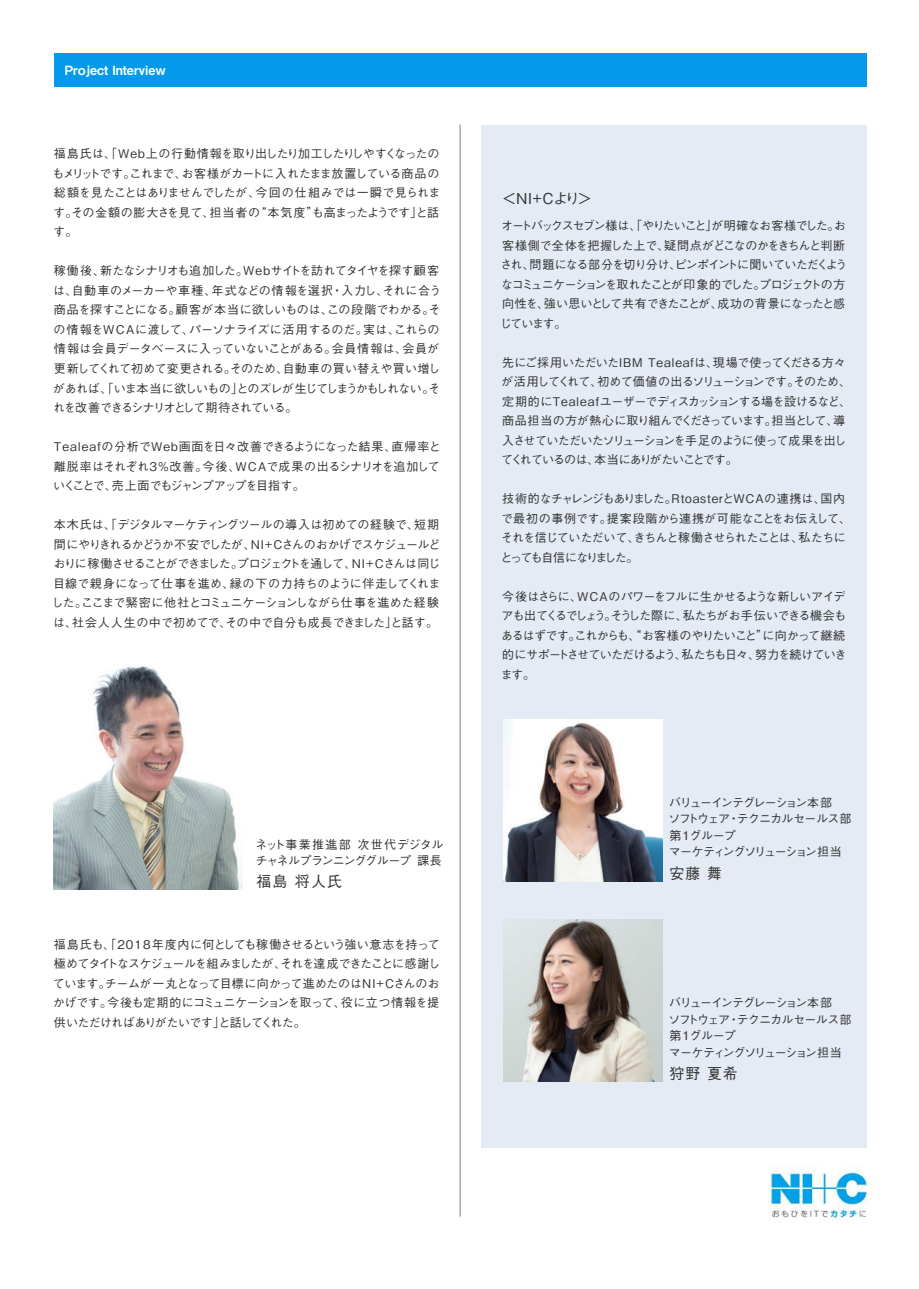
<style>
.page{position:relative;width:919px;height:1289px;background:#fff}
.page>*{position:absolute;margin:0;border:0;box-sizing:border-box;transform-origin:0 0}
.t1{font:500 15px "Gothic BBB Pro";letter-spacing:.055em;color:#333}
.t2{font:12.75px "Midashi Go Pro MB31";color:#fff}
.t3{font:500 12px/19.5px "Gothic BBB Pro";letter-spacing:-.055em;color:#333;text-align:justify}
.t4{font:500 12px/19.5px "Gothic BBB Pro";letter-spacing:-.03em;color:#333}
.t5{font:500 12px/19.5px "Gothic BBB Pro";letter-spacing:-.075em;color:#333}
.t6{font:500 12px/16.5px "Gothic BBB Pro";letter-spacing:-.095em;color:#333}
</style>
<div class="page">
<img style="left:768px;top:1164px;width:105px;height:59px">
<div style="left:481px;top:125px;width:384px;height:1022px;background:#e4ebf4"></div>
<div style="left:54px;top:53px;width:811px;height:33px;background:#0499eb"></div>
<hr style="left:459px;top:125px;width:1px;height:1091px;background:#7f7f7f">
<img style="left:503px;top:719px;width:159px;height:162px">
<img style="left:503px;top:919px;width:159px;height:162px">
<img style="left:54px;top:666px;width:188px;height:223px">
<p class="t2" style="left:64px;top:60px;width:103px">Project Interview</p>
<p class="t3" style="left:52px;top:143px;width:389px">福島氏は、「Web上の行動情報を取り出したり加工したりしやすくなったのもメリットです。これまで、お客様がカートに入れたまま放置している商品の総額を見たことはありませんでしたが、今回の仕組みでは一瞬で見られます。その金額の膨大さを見て、担当者の“本気度”も高まったようです」と話す。</p>
<p class="t4" style="left:53px;top:260px;width:389px">稼働後、新たなシナリオも追加した。Webサイトを訪れてタイヤを探す顧客は、自動車のメーカーや車種、年式などの情報を選択・入力し、それに合う商品を探すことになる。顧客が本当に欲しいものは、この段階でわかる。その情報をWCAに渡して、パーソナライズに活用するのだ。実は、これらの情報は会員データベースに入っていないことがある。会員情報は、会員が更新してくれて初めて変更される。そのため、自動車の買い替えや買い増しがあれば、「いま本当に欲しいもの」とのズレが生じてしまうかもしれない。それを改善できるシナリオとして期待されている。</p>
<p class="t3" style="left:53px;top:435px;width:389px">Tealeafの分析でWeb画面を日々改善できるようになった結果、直帰率と離脱率はそれぞれ3％改善。今後、WCAで成果の出るシナリオを追加していくことで、売上面でもジャンプアップを目指す。</p>
<p class="t3" style="left:51px;top:513px;width:390px;text-align:left">本木氏は、「デジタルマーケティングツールの導入は初めての経験で、短期間にやりきれるかどうか不安でしたが、NI+Cさんのおかげでスケジュールどおりに稼働させることができました。プロジェクトを通して、N I+Cさんは同じ目線で親身になって仕事を進め、縁の下の力持ちのように伴走してくれました。ここまで緊密に他社とコミュニケーションしながら仕事を進めた経験は、社会人人生の中で初めてで、その中で自分も成長できました」と話す。</p>
<p class="t3" style="left:255px;top:834px;width:189px;line-height:16.5px">ネット事業推進部 次世代デジタルチャネルプランニンググループ 課長</p>
<p class="t1" style="left:256px;top:869px;width:87px">福島 将人氏</p>
<p class="t3" style="left:53px;top:932px;width:388px">福島氏も、「2018年度内に何としても稼働させるという強い意志を持って極めてタイトなスケジュールを組みましたが、それを達成できたことに感謝しています。チームが一丸となって目標に向かって進めたのはNI+Cさんのおかげです。今後も定期的にコミュニケーションを取って、役に立つ情報を提供いただければありがたいです」と話してくれた。</p>
<p class="t1" style="left:501px;top:186px;width:92px">＜NI+Cより＞</p>
<p class="t5" style="left:500px;top:214px;width:348px">オートバックスセブン様は、「やりたいこと」が明確なお客様でした。お客様側で全体を把握した上で、疑問点がどこなのかをきちんと判断され、問題になる部分を切り分け、ピンポイントに聞いていただくようなコミュニケーションを取れたことが印象的でした。プロジェクトの方向性を、強い思いとして共有できたことが、成功の背景になったと感じています。</p>
<p class="t3" style="left:501px;top:351px;width:351px;text-align:left">先にご採用いただいたIBM Tealeafは、現場で使ってくださる方々が活用してくれて、初めて価値の出るソリューションです。そのため、定期的にTealeafユーザーでディスカッションする場を設けるなど、商品担当の方が熱心に取り組んでくださっています。担当として、導入させていただいたソリューションを手足のように使って成果を出してくれているのは、本当にありがたいことです。</p>
<p class="t3" style="left:500px;top:487px;width:352px;text-align:left">技術的なチャレンジもありました。RtoasterとWCAの連携は、国内で最初の事例です。提案段階から連携が可能なことをお伝えして、それを信じていただいて、きちんと稼働させられたことは、私たちにとっても自信になりました。</p>
<p class="t3" style="left:500px;top:585px;width:347px">今後はさらに、WCAのパワーをフルに生かせるような新しいアイデアも出てくるでしょう。そうした際に、私たちがお手伝いできる機会もあるはずです。これからも、“お客様のやりたいこと”に向かって継続的にサポートさせていただけるよう、私たちも日々、努力を続けていきます。</p>
<p class="t6" style="left:667px;top:792px;width:185px">バリューインテグレーション本部<br>ソフトウェア・テクニカルセールス部第1グループ<br>マーケティングソリューション担当</p>
<p class="t1" style="left:669px;top:860px;width:54px">安藤 舞</p>
<p class="t6" style="left:667px;top:992px;width:185px">バリューインテグレーション本部<br>ソフトウェア・テクニカルセールス部第1グループ<br>マーケティングソリューション担当</p>
<p class="t1" style="left:669px;top:1061px;width:70px">狩野 夏希</p>
</div>
